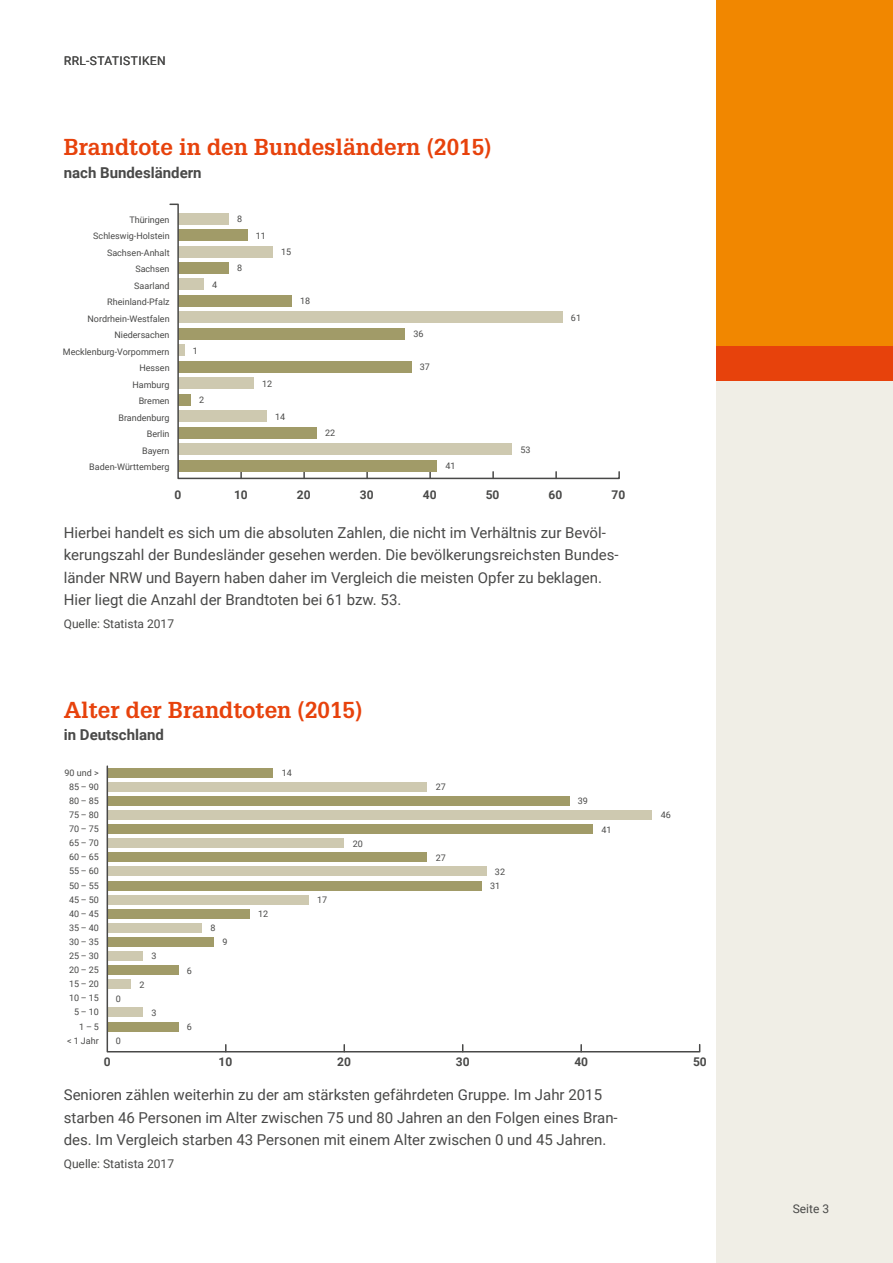
<style>
.page{position:relative;width:893px;height:1263px;background:#fff}
.page>*{position:absolute;margin:0;border:0;box-sizing:border-box;transform-origin:0 0}
.t1{font:700 22.5px "Glypha";color:#e7420c}
.t2{font:15px/22.5px "Roboto";color:#494948}
.t3{font:700 15px "Roboto";color:#494948}
.t4{font:12px "Roboto";color:#494948}
.t5{font:700 12px "Roboto";color:#494948}
.t6{font:12px "Roboto";letter-spacing:.035em;color:#494948}
.t7{font:9px/14.1px "Roboto";color:#494948;text-align:right}
</style>
<div class="page">
<div style="left:716px;top:0;width:177px;height:1263px;background:#f0eee6"></div>
<div style="left:716px;top:346px;width:177px;height:34px;background:#e7420c"></div>
<div style="left:716px;top:0;width:177px;height:346px;background:#f18700"></div>
<svg style="left:169px;top:203px;width:451px;height:277px"></svg>
<svg style="left:106px;top:765px;width:595px;height:288px"></svg>
<p class="t6" style="left:64px;top:52px;width:103px">RRL-STATISTIKEN</p>
<h1 class="t1" style="left:64px;top:133px;width:429px">Brandtote in den Bundesländern (2015)</h1>
<p class="t3" style="left:64px;top:162px;width:139px">nach Bundesländern</p>
<p class="t7" style="left:63px;top:211px;width:108px;line-height:16.5px">Thüringen<br>Schleswig-Holstein<br>Sachsen-Anhalt<br>Sachsen<br>Saarland<br>Rheinland-Pfalz<br>Nordrhein-Westfalen<br>Niedersachen<br>Mecklenburg-Vorpommern<br>Hessen<br>Hamburg<br>Bremen<br>Brandenburg<br>Berlin<br>Bayern<br>Baden-Württemberg</p>
<p class="t7" style="left:237px;top:211px;width:7px">8</p>
<p class="t7" style="left:237px;top:261px;width:7px">8</p>
<p class="t7" style="left:212px;top:277px;width:7px">4</p>
<p class="t7" style="left:193px;top:343px;width:7px">1</p>
<p class="t7" style="left:199px;top:392px;width:7px">2</p>
<p class="t7" style="left:256px;top:228px;width:12px">11</p>
<p class="t7" style="left:281px;top:244px;width:12px">15</p>
<p class="t7" style="left:300px;top:294px;width:12px">18</p>
<p class="t7" style="left:262px;top:376px;width:12px">12</p>
<p class="t7" style="left:275px;top:409px;width:12px">14</p>
<p class="t7" style="left:325px;top:425px;width:12px">22</p>
<p class="t7" style="left:413px;top:327px;width:12px">36</p>
<p class="t7" style="left:420px;top:360px;width:12px">37</p>
<p class="t7" style="left:445px;top:458px;width:12px">41</p>
<p class="t7" style="left:520px;top:442px;width:12px">53</p>
<p class="t7" style="left:571px;top:310px;width:12px">61</p>
<p class="t5" style="left:174px;top:486px;width:8px">0</p>
<p class="t5" style="left:234px;top:486px;width:15px">10</p>
<p class="t5" style="left:297px;top:486px;width:15px">20</p>
<p class="t5" style="left:360px;top:486px;width:15px">30</p>
<p class="t5" style="left:423px;top:486px;width:15px">40</p>
<p class="t5" style="left:486px;top:486px;width:15px">50</p>
<p class="t5" style="left:549px;top:486px;width:15px">60</p>
<p class="t5" style="left:611px;top:486px;width:15px">70</p>
<p class="t2" style="left:64px;top:520px;width:556px">Hierbei handelt es sich um die absoluten Zahlen, die nicht im Verhältnis zur Bevöl&shy;kerungszahl der Bundesländer gesehen werden. Die bevölkerungsreichsten Bundes&shy;länder NRW und Bayern haben daher im Vergleich die meisten Opfer zu beklagen.<br>Hier liegt die Anzahl der Brandtoten bei 61 bzw. 53.</p>
<p class="t4" style="left:64px;top:615px;width:112px">Quelle: Statista 2017</p>
<h1 class="t1" style="left:64px;top:695px;width:300px">Alter der Brandtoten (2015)</h1>
<p class="t3" style="left:64px;top:724px;width:102px">in Deutschland</p>
<p class="t7" style="left:65px;top:765px;width:36px">90 und &gt;<br>85 – 90<br>80 – 85<br>75 – 80<br>70 – 75<br>65 – 70<br>60 – 65<br>55 – 60<br>50 – 55<br>45 – 50<br>40 – 45<br>35 – 40<br>30 – 35<br>25 – 30<br>20 – 25<br>15 – 20<br>10 – 15<br>5 – 10<br>1 – 5<br>&lt; 1 Jahr</p>
<p class="t7" style="left:116px;top:991px;width:7px">0</p>
<p class="t7" style="left:116px;top:1033px;width:7px">0</p>
<p class="t7" style="left:151px;top:949px;width:7px">3</p>
<p class="t7" style="left:140px;top:977px;width:7px">2</p>
<p class="t7" style="left:151px;top:1005px;width:7px">3</p>
<p class="t7" style="left:187px;top:963px;width:7px">6</p>
<p class="t7" style="left:211px;top:921px;width:7px">8</p>
<p class="t7" style="left:222px;top:935px;width:7px">9</p>
<p class="t7" style="left:187px;top:1019px;width:7px">6</p>
<p class="t7" style="left:282px;top:765px;width:12px">14</p>
<p class="t7" style="left:258px;top:906px;width:12px">12</p>
<p class="t7" style="left:317px;top:892px;width:12px">17</p>
<p class="t7" style="left:353px;top:836px;width:12px">20</p>
<p class="t7" style="left:436px;top:780px;width:12px">27</p>
<p class="t7" style="left:436px;top:850px;width:12px">27</p>
<p class="t7" style="left:490px;top:864px;width:16px;text-align:center">32<br>31</p>
<p class="t7" style="left:578px;top:794px;width:12px">39</p>
<p class="t7" style="left:602px;top:822px;width:12px">41</p>
<p class="t7" style="left:661px;top:808px;width:12px">46</p>
<p class="t5" style="left:104px;top:1053px;width:8px">0</p>
<p class="t5" style="left:219px;top:1053px;width:15px">10</p>
<p class="t5" style="left:337px;top:1053px;width:15px">20</p>
<p class="t5" style="left:456px;top:1053px;width:15px">30</p>
<p class="t5" style="left:574px;top:1053px;width:15px">40</p>
<p class="t5" style="left:693px;top:1053px;width:15px">50</p>
<p class="t2" style="left:64px;top:1083px;width:555px">Senioren zählen weiterhin zu der am stärksten gefährdeten Gruppe. Im Jahr 2015 starben 46 Personen im Alter zwischen 75 und 80 Jahren an den Folgen eines Bran&shy;des. Im Vergleich starben 43 Personen mit einem Alter zwischen 0 und 45 Jahren.</p>
<p class="t4" style="left:64px;top:1155px;width:112px">Quelle: Statista 2017</p>
<p class="t4" style="left:793px;top:1200px;width:38px">Seite 3</p>
</div>
